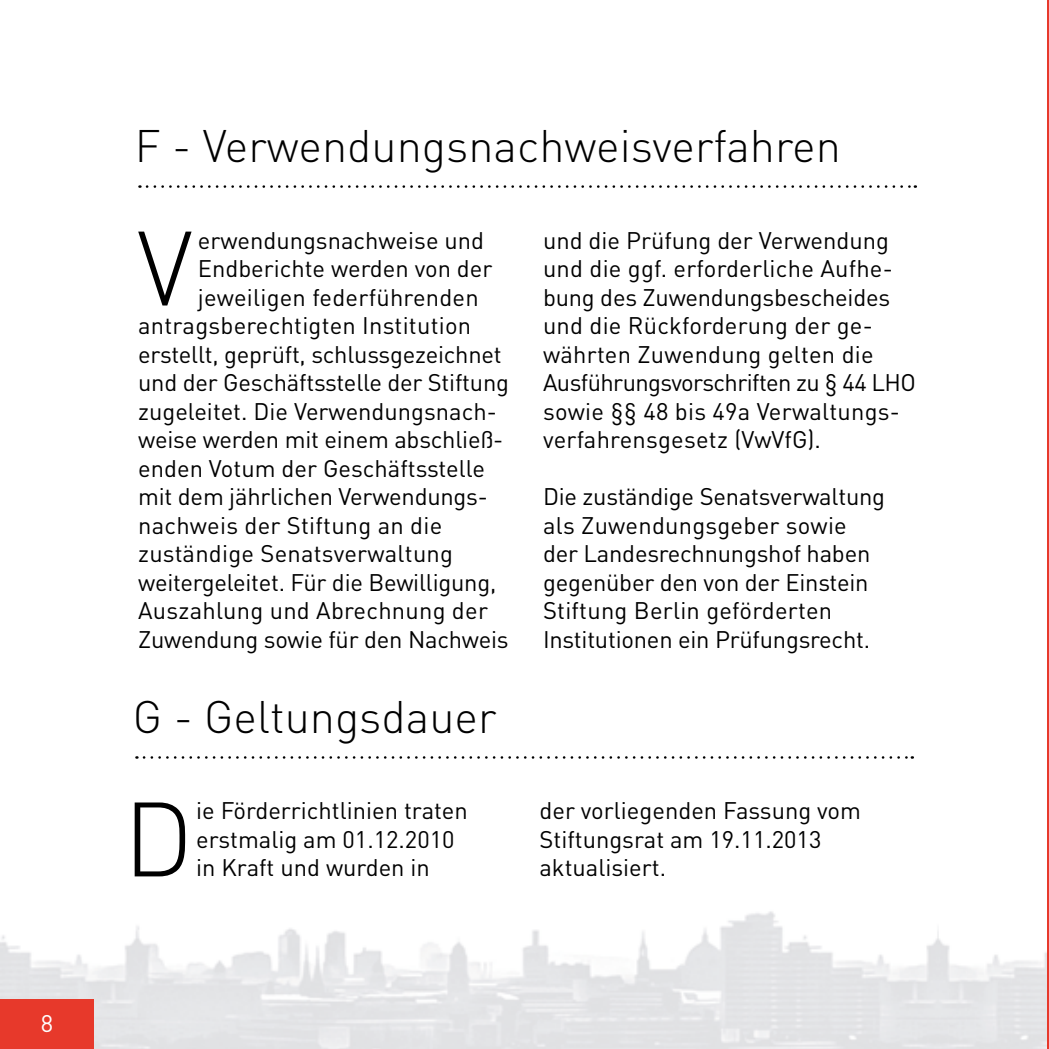
<style>
.page{position:relative;width:1049px;height:1049px;background:#fff}
.page>*{position:absolute;margin:0;border:0;box-sizing:border-box;transform-origin:0 0}
.t1{font:300 103.75px "DIN Pro";color:#000}
.t2{font:300 45px "DIN Pro";color:#000}
.t3{font:23.75px/28.5px "DIN Pro";color:#000}
.t4{font:23.75px "DIN Pro";color:#fff}
</style>
<div class="page">
<img style="left:0;top:263px;width:1048px;height:786px">
<hr style="left:1048px;top:0;width:1px;height:1049px;background:#e7392b">
<div style="left:0;top:999px;width:94px;height:50px;background:#e7392b"></div>
<svg style="left:144px;top:756px;width:769px;height:3px"></svg>
<svg style="left:147px;top:185px;width:769px;height:3px"></svg>
<p class="t4" style="left:41px;top:1007px;width:14px">8</p>
<h2 class="t2" style="left:135px;top:115px;width:708px">F - Verwendungsnachweisverfahren</h2>
<h1 class="t1" style="left:137px;top:197px;width:57px">V</h1>
<p class="t3" style="left:198px;top:225px;width:288px">erwendungsnachweise und</p>
<p class="t3" style="left:198px;top:253px;width:296px">Endberichte werden von der</p>
<p class="t3" style="left:198px;top:282px;width:282px">jeweiligen federführenden</p>
<p class="t3" style="left:138px;top:310px;width:334px">antragsberechtigten Institution</p>
<p class="t3" style="left:138px;top:339px;width:365px">erstellt, geprüft, schlussgezeichnet</p>
<p class="t3" style="left:138px;top:367px;width:372px">und der Geschäftsstelle der Stiftung</p>
<p class="t3" style="left:138px;top:396px;width:360px">zugeleitet. Die Verwendungsnach-</p>
<p class="t3" style="left:138px;top:424px;width:367px">weise werden mit einem abschließ-</p>
<p class="t3" style="left:138px;top:453px;width:348px">enden Votum der Geschäftsstelle</p>
<p class="t3" style="left:138px;top:481px;width:351px">mit dem jährlichen Verwendungs-</p>
<p class="t3" style="left:138px;top:510px;width:306px">nachweis der Stiftung an die</p>
<p class="t3" style="left:138px;top:538px;width:316px">zuständige Senatsverwaltung</p>
<p class="t3" style="left:138px;top:567px;width:360px">weitergeleitet. Für die Bewilligung,</p>
<p class="t3" style="left:138px;top:595px;width:351px">Auszahlung und Abrechnung der</p>
<p class="t3" style="left:138px;top:624px;width:372px">Zuwendung sowie für den Nachweis</p>
<h2 class="t2" style="left:133px;top:686px;width:365px">G - Geltungsdauer</h2>
<p class="t3" style="left:543px;top:225px;width:374px">und die Prüfung der Verwendung und die ggf. erforderliche Aufhe&shy;bung des Zuwendungsbescheides und die Rückforderung der ge&shy;währten Zuwendung gelten die<br>Ausführungsvorschriften zu § 44 LHO sowie §§ 48 bis 49a Verwaltungs&shy;verfahrensgesetz (VwVfG).</p>
<p class="t3" style="left:543px;top:481px;width:344px">Die zuständige Senatsverwaltung als Zuwendungsgeber sowie der Landesrechnungshof haben gegenüber den von der Einstein<br>Stiftung Berlin geförderten<br>Institutionen ein Prüfungsrecht.</p>
<h1 class="t1" style="left:123px;top:768px;width:72px">D</h1>
<p class="t3" style="left:196px;top:795px;width:273px">ie Förderrichtlinien traten erstmalig am 01.12.2010 in Kraft und wurden in</p>
<p class="t3" style="left:539px;top:795px;width:323px">der vorliegenden Fassung vom<br>Stiftungsrat am 19.11.2013 aktualisiert.</p>
</div>
